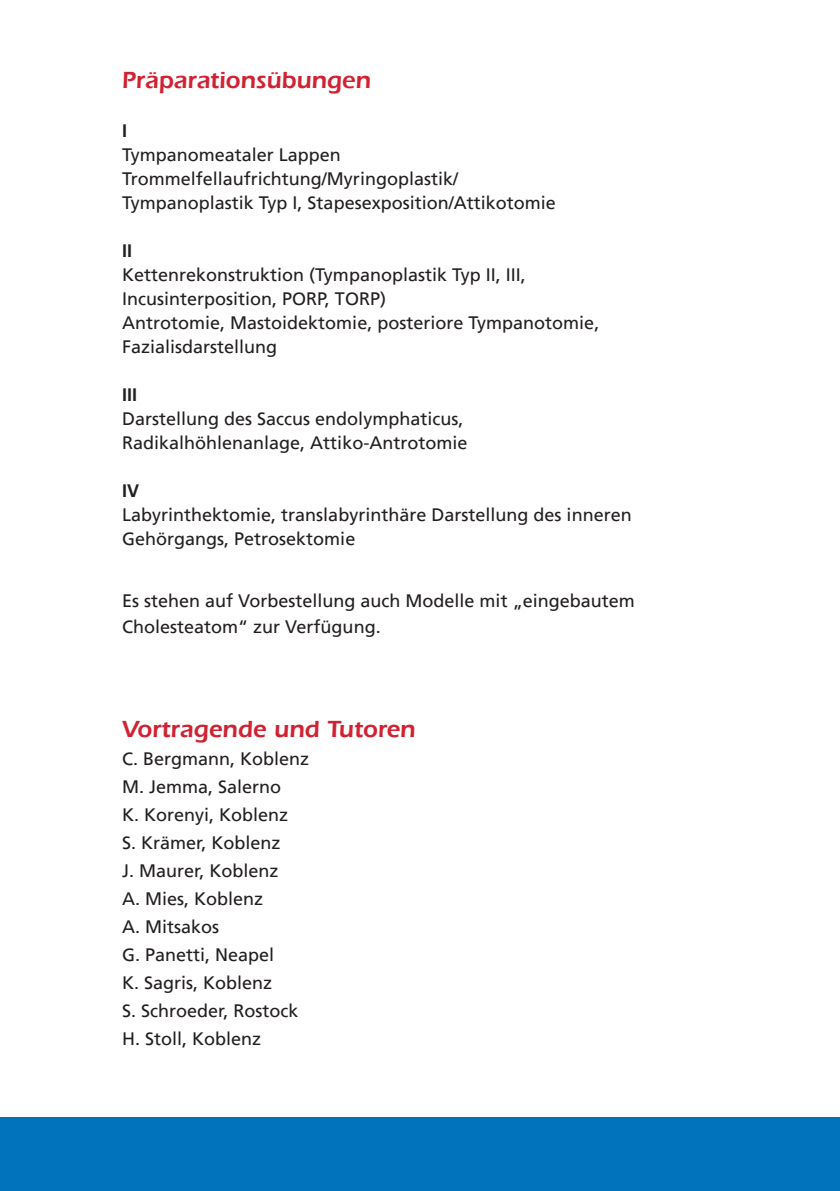
<style>
.page{position:relative;width:840px;height:1191px;background:#fff}
.page>*{position:absolute;margin:0;border:0;box-sizing:border-box;transform-origin:0 0}
.Fließtext{font:600 24px "ITC Eras LT";color:#d12233}
.Fließtext-2{font:600 24px "Eras ITC";color:#d12233}
.Fließtext-3{font:18px/24px "Frutiger LT";color:#231f20}
.Fließtext-4{font:700 18px "Frutiger LT";color:#231f20}
</style>
<div class="page">
<div style="left:0;top:1117px;width:839px;height:74px;background:#0073bc"></div>
<p class="Fließtext-2" style="left:122px;top:67px;width:250px">Präparationsübungen</p>
<p class="Fließtext-4" style="left:122px;top:120px;width:7px">I</p>
<p class="Fließtext-3" style="left:122px;top:142px;width:220px">Tympanomeataler Lappen</p>
<p class="Fließtext-3" style="left:122px;top:166px;width:337px">Trommelfellaufrichtung/Myringoplastik/</p>
<p class="Fließtext-3" style="left:122px;top:190px;width:435px">Tympanoplastik Typ I, Stapesexposition/Attikotomie</p>
<p class="Fließtext-4" style="left:122px;top:240px;width:12px">II</p>
<p class="Fließtext-3" style="left:122px;top:262px;width:405px">Kettenrekonstruktion (Tympanoplastik Typ II, III,<br>Incusinterposition, PORP, TORP)</p>
<p class="Fließtext-3" style="left:122px;top:310px;width:478px">Antrotomie, Mastoidektomie, posteriore Tympanotomie,<br>Fazialisdarstellung</p>
<p class="Fließtext-4" style="left:122px;top:384px;width:17px">III</p>
<p class="Fließtext-3" style="left:122px;top:406px;width:343px">Darstellung des Saccus endolymphaticus,</p>
<p class="Fließtext-3" style="left:122px;top:430px;width:347px">Radikalhöhlenanlage, Attiko-Antrotomie</p>
<p class="Fließtext-4" style="left:122px;top:480px;width:19px">IV</p>
<p class="Fließtext-3" style="left:122px;top:502px;width:511px">Labyrinthektomie, translabyrinthäre Darstellung des inneren<br>Gehörgangs, Petrosektomie</p>
<p class="Fließtext-3" style="left:122px;top:587px;width:514px;line-height:26px">Es stehen auf Vorbestellung auch Modelle mit „eingebautem<br>Cholesteatom“ zur Verfügung.</p>
<p class="Fließtext" style="left:122px;top:715px;width:295px">Vortragende und Tutoren</p>
<p class="Fließtext-3" style="left:122px;top:746px;width:189px">C. Bergmann, Koblenz</p>
<p class="Fließtext-3" style="left:122px;top:774px;width:161px">M. Jemma, Salerno</p>
<p class="Fließtext-3" style="left:122px;top:802px;width:168px">K. Korenyi, Koblenz</p>
<p class="Fließtext-3" style="left:122px;top:830px;width:160px">S. Krämer, Koblenz</p>
<p class="Fließtext-3" style="left:122px;top:858px;width:158px">J. Maurer, Koblenz</p>
<p class="Fließtext-3" style="left:122px;top:886px;width:143px">A. Mies, Koblenz</p>
<p class="Fließtext-3" style="left:122px;top:914px;width:99px">A. Mitsakos</p>
<p class="Fließtext-3" style="left:122px;top:942px;width:154px">G. Panetti, Neapel</p>
<p class="Fließtext-3" style="left:122px;top:970px;width:152px">K. Sagris, Koblenz</p>
<p class="Fließtext-3" style="left:122px;top:998px;width:178px">S. Schroeder, Rostock</p>
<p class="Fließtext-3" style="left:122px;top:1026px;width:141px">H. Stoll, Koblenz</p>
</div>
